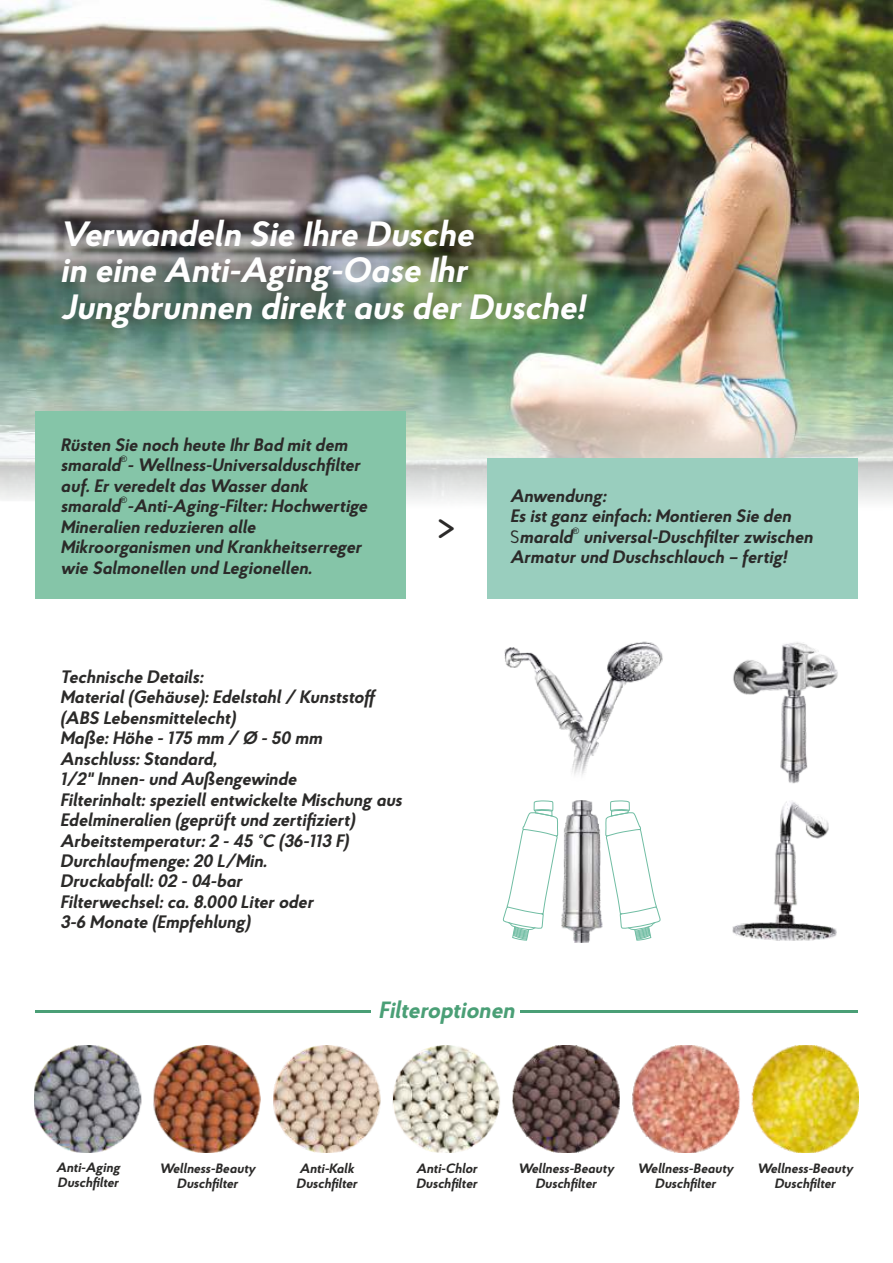
<style>
.page{position:relative;width:893px;height:1263px;background:#fff}
.page>*{position:absolute;margin:0;border:0;box-sizing:border-box;transform-origin:0 0}
.t1{font:italic 700 35.1px/36.3px "Proba Pro";color:#fefefe}
.t2{font:27.6px "OCRA Std";color:#2b2a29}
.t3{font:italic 700 23.4px "Proba Pro";color:#4a9f76}
.t4{font:italic 700 18px/20.4px "Proba Pro";color:#2b2a29}
.t5{font:italic 700 13.5px/15.3px "Proba Pro";color:#2b2a29;text-align:center}
.t6{font:9px "Arial";color:#2b2a29}
.s1{font-weight:400;font-style:normal}
</style>
<div class="page">
<img style="left:35px;top:1046px;width:823px;height:106px">
<img style="left:0;top:0;width:893px;height:510px">
<img style="left:504px;top:641px;width:334px;height:301px">
<svg style="left:605px;top:789px;width:56px;height:151px"></svg>
<svg style="left:503px;top:789px;width:55px;height:153px"></svg>
<img style="left:45px;top:199px;width:560px;height:145px">
<div style="left:35px;top:411px;width:370px;height:188px;background:#85c5a8"></div>
<div style="left:488px;top:459px;width:370px;height:140px;background:#99cebe"></div>
<hr style="left:35px;top:1010px;width:335px;height:3px;background:#4a9f76">
<hr style="left:520px;top:1010px;width:338px;height:3px;background:#4a9f76">
<h1 class="t1" style="left:60px;top:219px;width:526px">Verwandeln Sie Ihre Dusche<br>in eine Anti-Aging-Oase Ihr<br>Jungbrunnen direkt aus der Dusche!</h1>
<p class="t4" style="left:61px;top:436px;width:288px">Rüsten Sie noch heute Ihr Bad mit dem</p>
<p class="t6" style="left:121px;top:456px;width:8px">®</p>
<p class="t4" style="left:61px;top:457px;width:301px">smarald - Wellness-Universalduschfilter auf. Er veredelt das Wasser dank</p>
<p class="t6" style="left:121px;top:497px;width:8px">®</p>
<p class="t4" style="left:61px;top:498px;width:308px">smarald -Anti-Aging-Filter: Hochwertige Mineralien reduzieren alle Mikroorganismen und Krankheitserreger wie Salmonellen und Legionellen.</p>
<p class="t4" style="left:510px;top:487px;width:282px">Anwendung:<br>Es ist ganz einfach: Montieren Sie den</p>
<h2 class="t2" style="left:437px;top:519px;width:21px">&gt;</h2>
<p class="t6" style="left:572px;top:527px;width:8px">®</p>
<p class="t4" style="left:510px;top:528px;width:304px"><span class="s1">S</span>marald universal-Duschfilter zwischen<br>Armatur und Duschschlauch – fertig!</p>
<p class="t4" style="left:60px;top:668px;width:343px">Technische Details:<br>Material (Gehäuse): Edelstahl / Kunststoff (ABS Lebensmittelecht)<br>Maße: Höhe - 175 mm / Ø - 50 mm<br>Anschluss: Standard,<br>1/2" Innen- und Außengewinde<br>Filterinhalt: speziell entwickelte Mischung aus<br>Edelmineralien (geprüft und zertifiziert)<br>Arbeitstemperatur: 2 - 45 °C (36-113 F)<br>Durchlaufmenge: 20 L/Min.<br>Druckabfall: 02 - 04-bar<br>Filterwechsel: ca. 8.000 Liter oder<br>3-6 Monate (Empfehlung)</p>
<p class="t3" style="left:378px;top:1000px;width:138px">Filteroptionen</p>
<p class="t5" style="left:56px;top:1161px;width:65px;text-align:left">Anti-Aging<br>Duschfilter</p>
<p class="t5" style="left:296px;top:1162px;width:63px;text-align:left">Anti-Kalk<br>Duschfilter</p>
<p class="t5" style="left:416px;top:1162px;width:63px;text-align:left">Anti-Chlor<br>Duschfilter</p>
<p class="t5" style="left:160px;top:1162px;width:97px">Wellness-Beauty<br>Duschfilter</p>
<p class="t5" style="left:518px;top:1162px;width:97px">Wellness-Beauty<br>Duschfilter</p>
<p class="t5" style="left:638px;top:1162px;width:97px">Wellness-Beauty<br>Duschfilter</p>
<p class="t5" style="left:757px;top:1162px;width:97px">Wellness-Beauty<br>Duschfilter</p>
</div>
